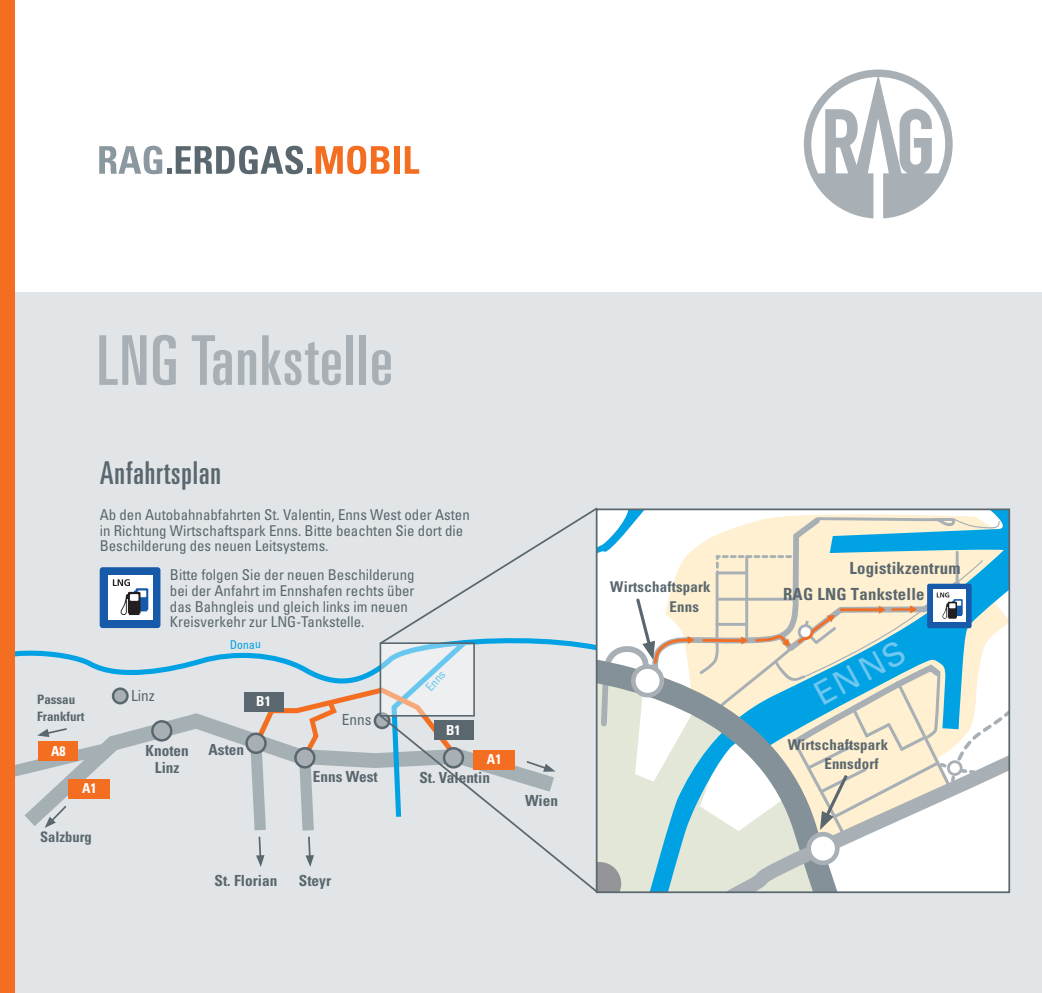
<style>
.page{position:relative;width:1042px;height:993px;background:#fff}
.page>*{position:absolute;margin:0;border:0;box-sizing:border-box;transform-origin:0 0}
.Head_Silber{font:ultra-condensed 68.6px "Univers";letter-spacing:.02em;color:#a8b0b6}
.t1{font:32.38px "Univers";color:#6ec7f0}
.head_grau_1{font:ultra-condensed 31.5px "Univers";letter-spacing:.03em;color:#5a676e}
.t2{font:700 condensed 16.8px/26.1px "Univers";letter-spacing:.015em;color:#5a676e}
.t3{font:700 condensed 15.22px "Univers";color:#5a676e}
.t4{font:condensed 15.22px "Univers";color:#5a676e}
.t5{font:condensed 14.88px/15.8px "Univers";color:#5a676e}
.t6{font:700 condensed 14.88px/19.4px "Univers";letter-spacing:.015em;color:#5a676e}
.t7{font:700 condensed 14.53px "Univers";color:#5a676e}
.t8{font:700 condensed 13.83px "Univers";color:#fff}
.t9{font:700 condensed 12.95px/17px "Univers";color:#5a676e}
.t10{font:condensed 11.9px "Univers";color:#00a2e4}
</style>
<div class="page">
<div style="left:0;top:293px;width:1042px;height:699px;background:#e1e5e7"></div>
<svg style="left:24px;top:713px;width:220px;height:115px"></svg>
<div style="left:113px;top:688px;width:14px;height:15px;background:#a8b0b6;border-radius:50%"></div>
<div style="left:112px;top:687px;width:17px;height:17px;border:2px solid #5a676e;border-radius:50%"></div>
<div style="left:69px;top:778px;width:41px;height:20px;background:#f36e21"></div>
<svg style="left:45px;top:803px;width:23px;height:24px"></svg>
<svg style="left:15px;top:726px;width:101px;height:63px"></svg>
<div style="left:39px;top:741px;width:39px;height:19px;background:#f36e21"></div>
<svg style="left:152px;top:721px;width:19px;height:19px"></svg>
<div style="left:151px;top:719px;width:21px;height:22px;border:2px solid #5a676e;border-radius:50%"></div>
<svg style="left:15px;top:627px;width:229px;height:67px"></svg>
<svg style="left:244px;top:507px;width:765px;height:387px"></svg>
<div style="left:100px;top:567px;width:60px;height:61px;background:#185aaa;border-radius:3px"></div>
<div style="left:108px;top:575px;width:45px;height:44px;background:#fff"></div>
<svg style="left:113px;top:579px;width:35px;height:36px"></svg>
<svg style="left:804px;top:69px;width:148px;height:149px"></svg>
<div style="left:0;top:0;width:15px;height:992px;background:#f36e21"></div>
<svg style="left:99px;top:146px;width:291px;height:28px"></svg>
<div style="left:394px;top:146px;width:6px;height:28px;background:#f36e21"></div>
<svg style="left:405px;top:146px;width:14px;height:28px"></svg>
<p class="Head_Silber" style="left:97px;top:321px;width:298px">LNG Tankstelle</p>
<p class="head_grau_1" style="left:100px;top:454px;width:123px">Anfahrtsplan</p>
<p class="t5" style="left:100px;top:506px;width:372px">Ab den Autobahnabfahrten St. Valentin, Enns West oder Asten in Richtung Wirtschaftspark Enns. Bitte beachten Sie dort die<br>Beschilderung des neuen Leitsystems.</p>
<p class="t5" style="left:170px;top:566px;width:246px">Bitte folgen Sie der neuen Beschilderung bei der Anfahrt im Ennshafen rechts über das Bahngleis und gleich links im neuen Kreisverkehr zur LNG-Tankstelle.</p>
<p class="t9" style="left:37px;top:691px;width:49px">Passau<br>Frankfurt</p>
<p class="t4" style="left:131px;top:685px;width:25px">Linz</p>
<p class="t10" style="left:230px;top:637px;width:33px;rotate:-2deg">Donau</p>
<p class="t8" style="left:256px;top:692px;width:16px">B1</p>
<p class="t8" style="left:51px;top:741px;width:16px">A8</p>
<p class="t3" style="left:146px;top:741px;width:45px">Knoten</p>
<p class="t3" style="left:209px;top:740px;width:37px">Asten</p>
<p class="t3" style="left:155px;top:758px;width:26px">Linz</p>
<p class="t8" style="left:82px;top:779px;width:16px">A1</p>
<p class="t7" style="left:40px;top:827px;width:53px">Salzburg</p>
<p class="t3" style="left:214px;top:871px;width:64px">St. Florian</p>
<p class="t4" style="left:342px;top:709px;width:31px">Enns</p>
<p class="t3" style="left:313px;top:766px;width:66px">Enns West</p>
<p class="t3" style="left:299px;top:871px;width:34px">Steyr</p>
<p class="t10" style="left:422px;top:684px;width:25px;rotate:-49deg">Enns</p>
<p class="t8" style="left:446px;top:721px;width:16px">B1</p>
<p class="t8" style="left:487px;top:750px;width:16px">A1</p>
<p class="t3" style="left:419px;top:767px;width:72px">St. Valentin</p>
<p class="t3" style="left:525px;top:791px;width:35px">Wien</p>
<p class="t6" style="left:669px;top:576px;width:43px;text-indent:-59px">Wirtschaftspark<br>Enns</p>
<p class="t2" style="left:783px;top:554px;width:179px;text-indent:66px">Logistikzentrum<br>RAG LNG Tankstelle</p>
<p class="t1" style="left:807px;top:678px;width:99px;rotate:-29deg">ENNS</p>
<p class="t6" style="left:824px;top:734px;width:65px;text-indent:-37px">Wirtschaftspark<br>Ennsdorf</p>
</div>
